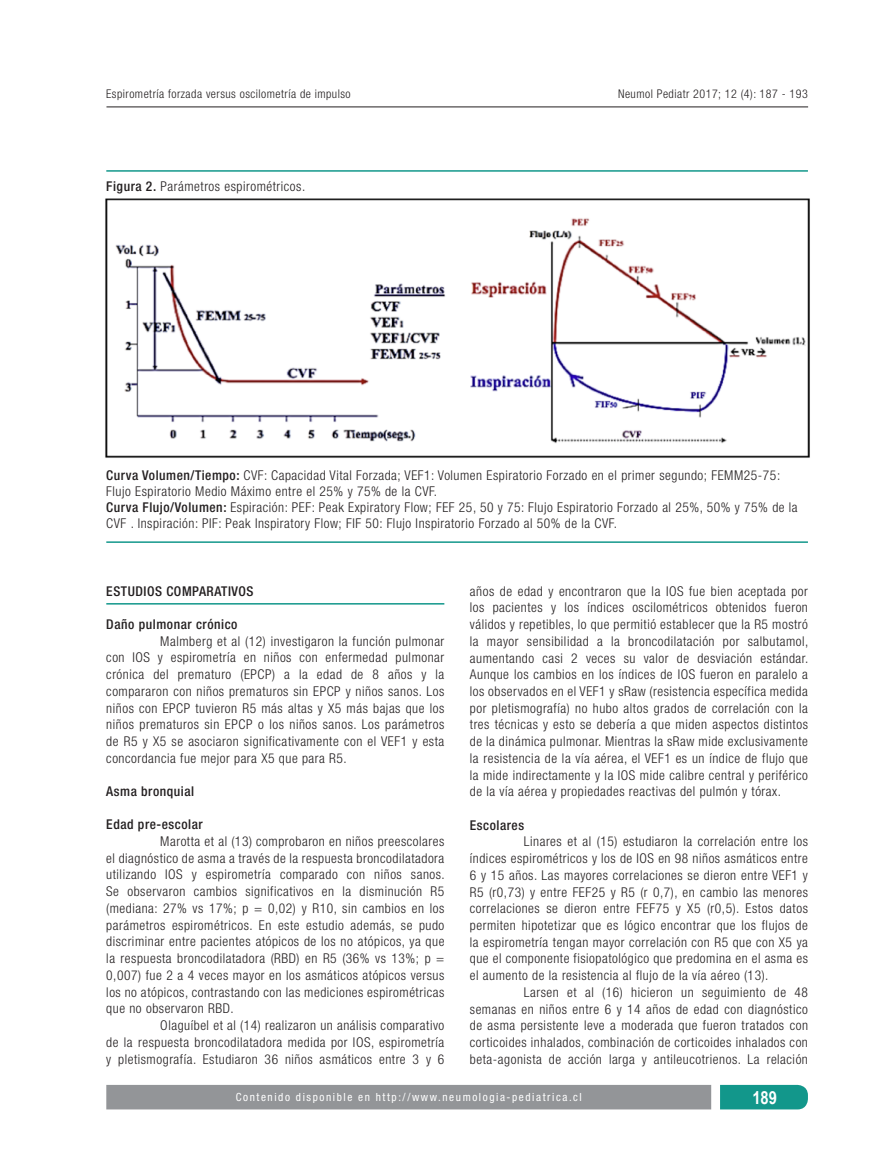
<style>
.page{position:relative;width:893px;height:1170px;background:#fff}
.page>*{position:absolute;margin:0;border:0;box-sizing:border-box;transform-origin:0 0}
.t1{font:700 18px "Arial Narrow";color:#fff}
.t2{font:300 condensed 13.5px/16.6px "Helvetica Neue";letter-spacing:.04em;color:#231f20;text-align:justify}
.t3{font:500 condensed 13.5px "Helvetica Neue";letter-spacing:.04em;color:#231f20}
.t4{font:300 condensed 12px "Helvetica Neue";letter-spacing:.04em;color:#231f20}
.t5{font:condensed 11.25px "Helvetica Neue";letter-spacing:.14em;color:#fff}
.s1{font-weight:500}
</style>
<div class="page">
<div style="left:106px;top:1084px;width:605px;height:25px;background:#939598"></div>
<svg style="left:720px;top:1084px;width:88px;height:25px;background:#1f9c91"></svg>
<hr style="left:106px;top:107px;width:702px;height:1px;background:#231f20">
<img style="left:105px;top:198px;width:705px;height:260px">
<hr style="left:106px;top:170px;width:702px;height:2px;background:#12978b">
<hr style="left:106px;top:541px;width:702px;height:2px;background:#12978b">
<hr style="left:106px;top:603px;width:338px;height:1px;background:#12978b">
<p class="t4" style="left:106px;top:87px;width:246px">Espirometría forzada versus oscilometría de impulso</p>
<p class="t4" style="left:618px;top:87px;width:191px">Neumol Pediatr 2017; 12 (4): 187 - 193</p>
<p class="t2" style="left:106px;top:178px;width:200px"><span class="s1">Figura 2.</span> Parámetros espirométricos.</p>
<p class="t2" style="left:106px;top:467px;width:675px;line-height:15.8px"><span class="s1">Curva Volumen/Tiempo:</span> CVF: Capacidad Vital Forzada; VEF1: Volumen Espiratorio Forzado en el primer segundo; FEMM25-75:<br>Flujo Espiratorio Medio Máximo entre el 25% y 75% de la CVF.</p>
<p class="t2" style="left:106px;top:499px;width:693px;line-height:15.8px"><span class="s1">Curva Flujo/Volumen:</span> Espiración: PEF: Peak Expiratory Flow; FEF 25, 50 y 75: Flujo Espiratorio Forzado al 25%, 50% y 75% de la<br>CVF . Inspiración: PIF: Peak Inspiratory Flow; FIF 50: Flujo Inspiratorio Forzado al 50% de la CVF.</p>
<p class="t3" style="left:106px;top:582px;width:149px">ESTUDIOS COMPARATIVOS</p>
<p class="t3" style="left:106px;top:616px;width:133px">Daño pulmonar crónico</p>
<p class="t2" style="left:106px;top:632px;width:340px;text-indent:54px">Malmberg et al (12) investigaron la función pulmonar con IOS y espirometría en niños con enfermedad pulmonar crónica del prematuro (EPCP) a la edad de 8 años y la compararon con niños prematuros sin EPCP y niños sanos. Los niños con EPCP tuvieron R5 más altas y X5 más bajas que los niños prematuros sin EPCP o los niños sanos. Los parámetros de R5 y X5 se asociaron significativamente con el VEF1 y esta concordancia fue mejor para X5 que para R5.</p>
<p class="t3" style="left:106px;top:783px;width:89px">Asma bronquial</p>
<p class="t3" style="left:106px;top:816px;width:98px">Edad pre-escolar</p>
<p class="t2" style="left:106px;top:832px;width:340px;text-indent:54px">Marotta et al (13) comprobaron en niños preescolares el diagnóstico de asma a través de la respuesta broncodilatadora utilizando IOS y espirometría comparado con niños sanos.<br>Se observaron cambios significativos en la disminución R5 (mediana: 27% vs 17%; p = 0,02) y R10, sin cambios en los parámetros espirométricos. En este estudio además, se pudo discriminar entre pacientes atópicos de los no atópicos, ya que la respuesta broncodilatadora (RBD) en R5 (36% vs 13%; p = 0,007) fue 2 a 4 veces mayor en los asmáticos atópicos versus los no atópicos, contrastando con las mediciones espirométricas que no observaron RBD.</p>
<p class="t2" style="left:106px;top:1016px;width:340px;text-indent:54px">Olaguíbel et al (14) realizaron un análisis comparativo de la respuesta broncodilatadora medida por IOS, espirometría y pletismografía. Estudiaron 36 niños asmáticos entre 3 y 6</p>
<p class="t2" style="left:470px;top:582px;width:340px">años de edad y encontraron que la IOS fue bien aceptada por los pacientes y los índices oscilométricos obtenidos fueron válidos y repetibles, lo que permitió establecer que la R5 mostró la mayor sensibilidad a la broncodilatación por salbutamol, aumentando casi 2 veces su valor de desviación estándar.<br>Aunque los cambios en los índices de IOS fueron en paralelo a los observados en el VEF1 y sRaw (resistencia específica medida por pletismografía) no hubo altos grados de correlación con la tres técnicas y esto se debería a que miden aspectos distintos de la dinámica pulmonar. Mientras la sRaw mide exclusivamente la resistencia de la vía aérea, el VEF1 es un índice de flujo que la mide indirectamente y la IOS mide calibre central y periférico de la vía aérea y propiedades reactivas del pulmón y tórax.</p>
<p class="t3" style="left:470px;top:816px;width:56px">Escolares</p>
<p class="t2" style="left:470px;top:833px;width:340px;text-indent:54px">Linares et al (15) estudiaron la correlación entre los índices espirométricos y los de IOS en 98 niños asmáticos entre 6 y 15 años. Las mayores correlaciones se dieron entre VEF1 y R5 (r0,73) y entre FEF25 y R5 (r 0,7), en cambio las menores correlaciones se dieron entre FEF75 y X5 (r0,5). Estos datos permiten hipotetizar que es lógico encontrar que los flujos de la espirometría tengan mayor correlación con R5 que con X5 ya que el componente fisiopatológico que predomina en el asma es el aumento de la resistencia al flujo de la vía aéreo (13).</p>
<p class="t2" style="left:470px;top:983px;width:340px;text-indent:54px">Larsen et al (16) hicieron un seguimiento de 48 semanas en niños entre 6 y 14 años de edad con diagnóstico de asma persistente leve a moderada que fueron tratados con corticoides inhalados, combinación de corticoides inhalados con beta-agonista de acción larga y antileucotrienos. La relación</p>
<p class="t5" style="left:236px;top:1090px;width:347px">Contenido disponible en http://www.neumologia-pediatrica.cl</p>
<h1 class="t1" style="left:752px;top:1083px;width:26px">189</h1>
</div>
